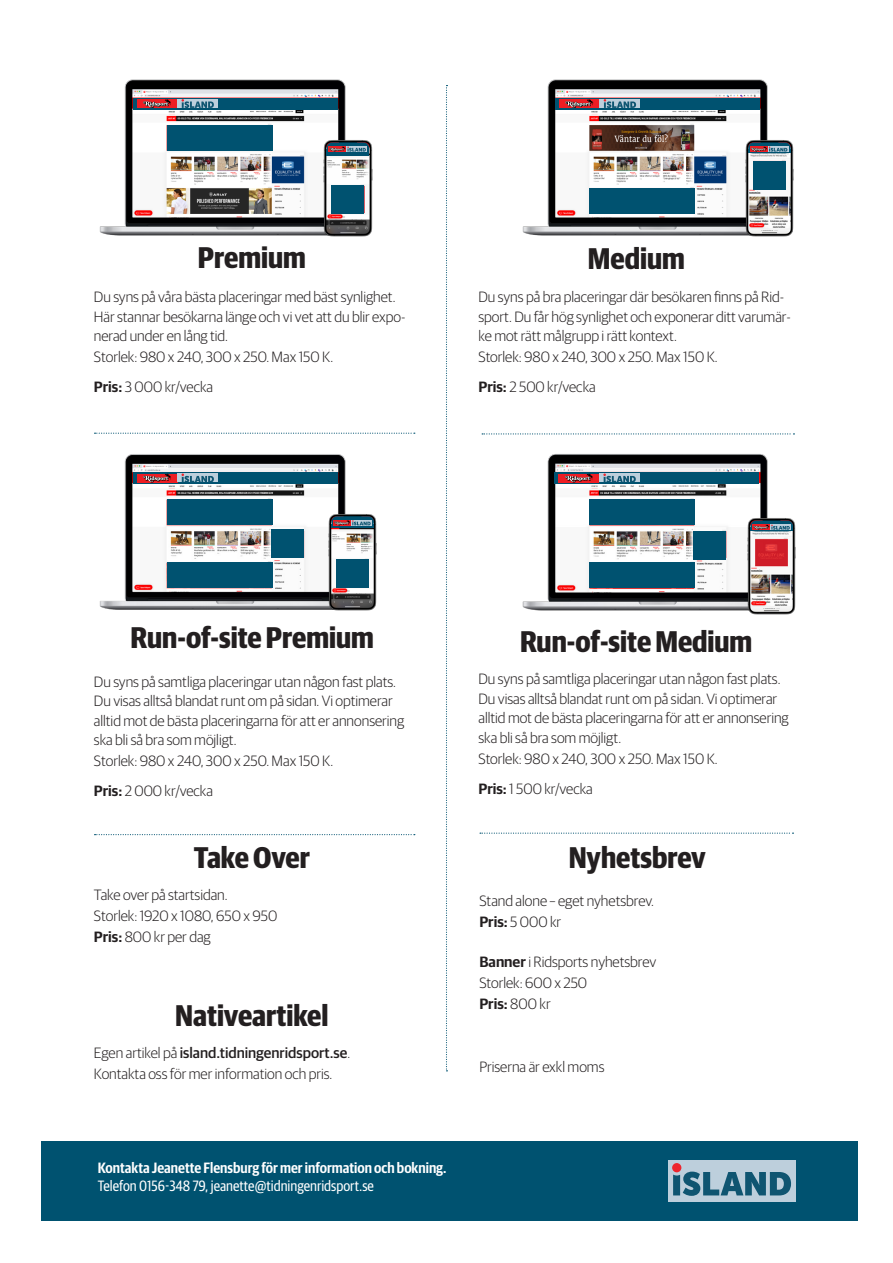
<style>
.page{position:relative;width:893px;height:1263px;background:#fff}
.page>*{position:absolute;margin:0;border:0;box-sizing:border-box;transform-origin:0 0}
.t1{font:700 30px "Guardian Sans Cond";color:#231f20}
.Bröd_Fakta_notis{font:300 15px/19.5px "Guardian Sans";color:#231f20}
.t2{font:600 15px "Guardian Sans Cond";color:#fff}
.t3{font:15px "Guardian Sans Cond";color:#fff}
.Bröd_Fakta_notis-2{font:500 15px "Guardian Sans";color:#231f20}
.Bröd_Fakta_notis-3{font:600 15px "Guardian Sans";color:#231f20}
.s1{font-weight:600}
.s2{font-weight:300}
</style>
<div class="page">
<div style="left:41px;top:1141px;width:816px;height:79px;background:#005270"></div>
<img style="left:522px;top:79px;width:246px;height:157px">
<img style="left:741px;top:136px;width:53px;height:101px">
<img style="left:99px;top:79px;width:247px;height:157px">
<img style="left:320px;top:135px;width:53px;height:102px">
<img style="left:522px;top:454px;width:246px;height:157px">
<img style="left:744px;top:513px;width:52px;height:102px">
<img style="left:99px;top:454px;width:247px;height:156px">
<img style="left:325px;top:510px;width:52px;height:101px">
<svg style="left:95px;top:433px;width:320px;height:1px"></svg>
<svg style="left:482px;top:433px;width:312px;height:1px"></svg>
<svg style="left:95px;top:834px;width:320px;height:1px"></svg>
<svg style="left:480px;top:832px;width:313px;height:2px"></svg>
<svg style="left:446px;top:85px;width:1px;height:986px"></svg>
<div style="left:555px;top:98px;width:204px;height:11px;background:#005270"></div>
<div style="left:559px;top:99px;width:41px;height:9px;background:#ee1d23"></div>
<svg style="left:565px;top:99px;width:28px;height:9px"></svg>
<div style="left:600px;top:99px;width:40px;height:9px;background:#bdcfdc"></div>
<svg style="left:604px;top:99px;width:32px;height:9px"></svg>
<div style="left:748px;top:142px;width:43px;height:11px;background:#005270;border-radius:5px"></div>
<hr style="left:748px;top:149px;width:43px;height:4px;background:#005270">
<div style="left:133px;top:98px;width:204px;height:11px;background:#005270"></div>
<div style="left:137px;top:99px;width:40px;height:9px;background:#ee1d23"></div>
<svg style="left:143px;top:99px;width:28px;height:9px"></svg>
<div style="left:177px;top:99px;width:41px;height:9px;background:#bdcfdc"></div>
<svg style="left:182px;top:99px;width:32px;height:9px"></svg>
<div style="left:555px;top:472px;width:204px;height:12px;background:#005270"></div>
<div style="left:559px;top:474px;width:40px;height:8px;background:#ee1d23"></div>
<svg style="left:565px;top:474px;width:28px;height:8px"></svg>
<div style="left:599px;top:473px;width:41px;height:9px;background:#bdcfdc"></div>
<svg style="left:603px;top:473px;width:33px;height:9px"></svg>
<div style="left:133px;top:472px;width:204px;height:12px;background:#005270"></div>
<div style="left:137px;top:474px;width:40px;height:8px;background:#ee1d23"></div>
<svg style="left:143px;top:474px;width:28px;height:8px"></svg>
<div style="left:177px;top:473px;width:41px;height:9px;background:#bdcfdc"></div>
<svg style="left:182px;top:473px;width:32px;height:9px"></svg>
<div style="left:167px;top:500px;width:106px;height:25px;background:#005270"></div>
<div style="left:167px;top:125px;width:106px;height:26px;background:#005270"></div>
<div style="left:589px;top:188px;width:106px;height:26px;background:#005270"></div>
<div style="left:589px;top:500px;width:106px;height:25px;background:#005270"></div>
<div style="left:589px;top:562px;width:106px;height:26px;background:#005270"></div>
<div style="left:167px;top:562px;width:106px;height:26px;background:#005270"></div>
<div style="left:332px;top:185px;width:32px;height:29px;background:#005270"></div>
<div style="left:753px;top:161px;width:32px;height:28px;background:#005270"></div>
<div style="left:272px;top:530px;width:32px;height:28px;background:#005270"></div>
<div style="left:336px;top:560px;width:33px;height:28px;background:#005270"></div>
<div style="left:693px;top:531px;width:32px;height:29px;background:#005270"></div>
<svg style="left:787px;top:146px;width:2px;height:6px"></svg>
<svg style="left:751px;top:146px;width:36px;height:6px"></svg>
<div style="left:327px;top:142px;width:42px;height:11px;background:#005270;border-radius:5px"></div>
<div style="left:327px;top:149px;width:42px;height:7px;background:#005270"></div>
<div style="left:346px;top:146px;width:21px;height:6px;background:#bdcfdc"></div>
<svg style="left:329px;top:146px;width:37px;height:6px"></svg>
<div style="left:331px;top:516px;width:43px;height:11px;background:#005270;border-radius:5px"></div>
<svg style="left:331px;top:524px;width:43px;height:4px"></svg>
<div style="left:333px;top:520px;width:18px;height:5px;background:#ee1d23"></div>
<div style="left:351px;top:520px;width:21px;height:5px;background:#bdcfdc"></div>
<svg style="left:334px;top:520px;width:37px;height:5px"></svg>
<svg style="left:750px;top:520px;width:43px;height:11px"></svg>
<hr style="left:750px;top:528px;width:43px;height:3px;background:#005270">
<div style="left:752px;top:525px;width:18px;height:5px;background:#ee1d23"></div>
<div style="left:770px;top:525px;width:21px;height:5px;background:#bdcfdc"></div>
<svg style="left:753px;top:525px;width:37px;height:5px"></svg>
<div style="left:668px;top:1160px;width:127px;height:41px;background:#bdcfdc"></div>
<svg style="left:673px;top:1171px;width:118px;height:25px"></svg>
<div style="left:672px;top:1163px;width:9px;height:9px;background:#ee262e;border-radius:50%"></div>
<p class="t1" style="left:198px;top:236px;width:109px">Premium</p>
<p class="t1" style="left:588px;top:236px;width:98px">Medium</p>
<p class="Bröd_Fakta_notis" style="left:94px;top:286px;width:313px">Du syns på våra bästa placeringar med bäst synlighet.<br>Här stannar besökarna länge och vi vet att du blir expo&shy;nerad under en lång tid.</p>
<p class="Bröd_Fakta_notis" style="left:94px;top:346px;width:241px">Storlek: 980 x 240, 300 x 250. Max 150 K.</p>
<p class="Bröd_Fakta_notis" style="left:94px;top:376px;width:121px"><span class="s1">Pris:</span> 3 000 kr/vecka</p>
<p class="Bröd_Fakta_notis" style="left:478px;top:287px;width:314px">Du syns på bra placeringar där besökaren finns på Rid&shy;sport. Du får hög synlighet och exponerar ditt varumär&shy;ke mot rätt målgrupp i rätt kontext.</p>
<p class="Bröd_Fakta_notis" style="left:478px;top:347px;width:241px">Storlek: 980 x 240, 300 x 250. Max 150 K.</p>
<p class="Bröd_Fakta_notis" style="left:478px;top:377px;width:119px"><span class="s1">Pris:</span> 2 500 kr/vecka</p>
<p class="t1" style="left:131px;top:616px;width:245px">Run-of-site Premium</p>
<p class="Bröd_Fakta_notis" style="left:94px;top:671px;width:312px">Du syns på samtliga placeringar utan någon fast plats.<br>Du visas alltså blandat runt om på sidan. Vi optimerar alltid mot de bästa placeringarna för att er annonsering ska bli så bra som möjligt.</p>
<p class="Bröd_Fakta_notis" style="left:94px;top:750px;width:241px">Storlek: 980 x 240, 300 x 250. Max 150 K.</p>
<p class="Bröd_Fakta_notis" style="left:94px;top:780px;width:121px"><span class="s1">Pris:</span> 2 000 kr/vecka</p>
<p class="t1" style="left:520px;top:620px;width:234px">Run-of-site Medium</p>
<p class="Bröd_Fakta_notis" style="left:478px;top:668px;width:312px">Du syns på samtliga placeringar utan någon fast plats.<br>Du visas alltså blandat runt om på sidan. Vi optimerar alltid mot de bästa placeringarna för att er annonsering ska bli så bra som möjligt.</p>
<p class="Bröd_Fakta_notis" style="left:478px;top:748px;width:241px">Storlek: 980 x 240, 300 x 250. Max 150 K.</p>
<p class="Bröd_Fakta_notis" style="left:478px;top:778px;width:116px"><span class="s1">Pris:</span> 1 500 kr/vecka</p>
<p class="t1" style="left:194px;top:835px;width:118px">Take Over</p>
<p class="t1" style="left:569px;top:835px;width:139px">Nyhetsbrev</p>
<p class="Bröd_Fakta_notis" style="left:94px;top:884px;width:135px">Take over på startsidan.</p>
<p class="Bröd_Fakta_notis" style="left:94px;top:905px;width:185px">Storlek: 1920 x 1080, 650 x 950</p>
<p class="Bröd_Fakta_notis" style="left:94px;top:926px;width:118px"><span class="s1">Pris:</span> 800 kr per dag</p>
<p class="t1" style="left:175px;top:994px;width:155px">Nativeartikel</p>
<p class="Bröd_Fakta_notis-2" style="left:94px;top:1042px;width:258px"><span class="s2">Egen artikel på</span> island.tidningenridsport.se<span class="s2">.</span></p>
<p class="Bröd_Fakta_notis" style="left:94px;top:1063px;width:240px">Kontakta oss för mer information och pris.</p>
<p class="t2" style="left:98px;top:1157px;width:350px">Kontakta Jeanette Flensburg för mer information och bokning.</p>
<p class="t3" style="left:98px;top:1175px;width:278px">Telefon 0156-348 79, jeanette@tidningenridsport.se</p>
<p class="Bröd_Fakta_notis" style="left:479px;top:890px;width:176px">Stand alone – eget nyhetsbrev.</p>
<p class="Bröd_Fakta_notis" style="left:479px;top:911px;width:83px"><span class="s1">Pris:</span> 5 000 kr</p>
<p class="Bröd_Fakta_notis" style="left:479px;top:951px;width:178px"><span class="s1">Banner</span> i Ridsports nyhetsbrev</p>
<p class="Bröd_Fakta_notis" style="left:479px;top:972px;width:109px">Storlek: 600 x 250</p>
<p class="Bröd_Fakta_notis-3" style="left:479px;top:993px;width:73px">Pris: <span class="s2">800 kr</span></p>
<p class="Bröd_Fakta_notis" style="left:479px;top:1056px;width:127px">Priserna är exkl moms</p>
</div>
